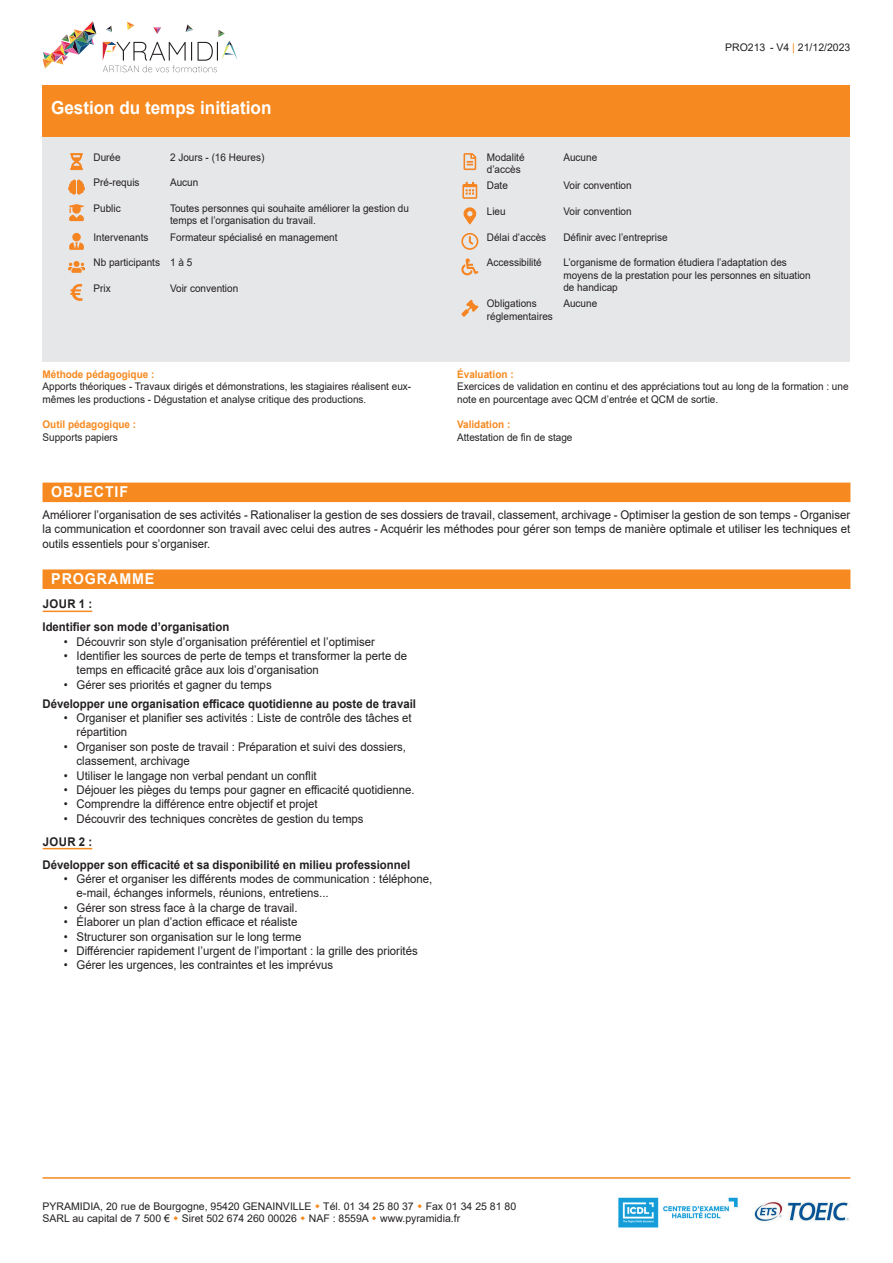
<style>
.page{position:relative;width:893px;height:1263px;background:#fff}
.page>*{position:absolute;margin:0;border:0;box-sizing:border-box;transform-origin:0 0}
.t1{font:700 18px "Arial";color:#fff;scale:.95 1}
.t2{font:700 15px "Arial";letter-spacing:.065em;color:#fff;scale:.95 1}
.t3{font:12px/14.4px "Arial";color:#231f20;scale:.95 1}
.t4{font:700 12px/23px "Arial";color:#231f20;scale:.95 1}
.t5{font:10.5px/12.6px "Arial";color:#231f20;scale:.95 1}
.t6{font:10.5px/12.6px "Arial";color:#231f20}
.t7{font:700 10.5px "Arial";color:#f6891f;scale:.95 1}
.s1{color:#f6891f}
</style>
<div class="page">
<hr style="left:43px;top:1177px;width:807px;height:2px;background:#f6891f">
<div style="left:43px;top:483px;width:807px;height:19px;background:#f6891f"></div>
<div style="left:43px;top:569px;width:807px;height:20px;background:#f6891f"></div>
<div style="left:43px;top:136px;width:807px;height:225px;background:#e6e7e9"></div>
<img style="left:618px;top:1197px;width:120px;height:31px">
<img style="left:754px;top:1202px;width:95px;height:20px">
<svg style="left:43px;top:21px;width:53px;height:48px"></svg>
<svg style="left:103px;top:22px;width:135px;height:50px"></svg>
<div style="left:43px;top:85px;width:807px;height:51px;background:#f6891f"></div>
<hr style="left:43px;top:611px;width:49px;height:1px;background:#f6891f">
<hr style="left:43px;top:848px;width:49px;height:1px;background:#f6891f">
<svg style="left:70px;top:153px;width:13px;height:17px"></svg>
<svg style="left:68px;top:180px;width:17px;height:15px"></svg>
<svg style="left:69px;top:204px;width:15px;height:17px"></svg>
<svg style="left:69px;top:233px;width:15px;height:17px"></svg>
<svg style="left:68px;top:261px;width:17px;height:12px"></svg>
<svg style="left:70px;top:284px;width:13px;height:17px"></svg>
<svg style="left:463px;top:153px;width:13px;height:17px"></svg>
<svg style="left:462px;top:182px;width:15px;height:17px"></svg>
<svg style="left:463px;top:207px;width:13px;height:17px"></svg>
<svg style="left:461px;top:233px;width:17px;height:17px"></svg>
<svg style="left:461px;top:258px;width:17px;height:17px"></svg>
<svg style="left:461px;top:300px;width:17px;height:17px"></svg>
<h1 class="t1" style="left:51px;top:95px;width:234px">Gestion du temps initiation</h1>
<p class="t5" style="left:94px;top:151px;width:30px">Durée</p>
<p class="t5" style="left:170px;top:151px;width:101px">2 Jours - (16 Heures)</p>
<p class="t5" style="left:94px;top:176px;width:50px">Pré-requis</p>
<p class="t5" style="left:170px;top:176px;width:31px">Aucun</p>
<p class="t5" style="left:94px;top:202px;width:30px">Public</p>
<p class="t5" style="left:170px;top:202px;width:253px">Toutes personnes qui souhaite améliorer la gestion du temps et l’organisation du travail.</p>
<p class="t5" style="left:94px;top:230px;width:59px">Intervenants</p>
<p class="t5" style="left:170px;top:230px;width:178px">Formateur spécialisé en management</p>
<p class="t5" style="left:94px;top:256px;width:105px">Nb participants 1 à 5</p>
<p class="t5" style="left:94px;top:281px;width:20px">Prix</p>
<p class="t5" style="left:170px;top:281px;width:73px">Voir convention</p>
<p class="t7" style="left:43px;top:366px;width:119px">Méthode pédagogique :</p>
<p class="t5" style="left:43px;top:380px;width:390px">Apports théoriques - Travaux dirigés et démonstrations, les stagiaires réalisent eux&shy;mêmes les productions - Dégustation et analyse critique des productions.</p>
<p class="t7" style="left:43px;top:417px;width:100px">Outil pédagogique :</p>
<p class="t5" style="left:43px;top:431px;width:81px">Supports papiers</p>
<p class="t2" style="left:51px;top:481px;width:83px">OBJECTIF</p>
<p class="t6" style="left:725px;top:41px;width:127px">PRO213 - V4 <span class="s1">|</span> 21/12/2023</p>
<p class="t5" style="left:487px;top:151px;width:41px">Modalité d’accès</p>
<p class="t5" style="left:563px;top:151px;width:37px">Aucune</p>
<p class="t5" style="left:487px;top:179px;width:24px">Date</p>
<p class="t5" style="left:563px;top:179px;width:73px">Voir convention</p>
<p class="t5" style="left:487px;top:205px;width:21px">Lieu</p>
<p class="t5" style="left:563px;top:205px;width:73px">Voir convention</p>
<p class="t5" style="left:487px;top:230px;width:64px">Délai d’accès</p>
<p class="t5" style="left:563px;top:230px;width:111px">Définir avec l’entreprise</p>
<p class="t5" style="left:487px;top:256px;width:59px">Accessibilité</p>
<p class="t5" style="left:563px;top:256px;width:262px">L’organisme de formation étudiera l’adaptation des moyens de la prestation pour les personnes en situation de handicap</p>
<p class="t5" style="left:487px;top:297px;width:71px">Obligations réglementaires</p>
<p class="t5" style="left:563px;top:297px;width:37px">Aucune</p>
<p class="t7" style="left:457px;top:366px;width:61px">Évaluation :</p>
<p class="t5" style="left:457px;top:380px;width:414px">Exercices de validation en continu et des appréciations tout au long de la formation : une note en pourcentage avec QCM d’entrée et QCM de sortie.</p>
<p class="t7" style="left:457px;top:417px;width:58px">Validation :</p>
<p class="t5" style="left:457px;top:431px;width:123px">Attestation de fin de stage</p>
<p class="t3" style="left:43px;top:507px;width:852px;text-align:justify">Améliorer l’organisation de ses activités - Rationaliser la gestion de ses dossiers de travail, classement, archivage - Optimiser la gestion de son temps - Organiser la communication et coordonner son travail avec celui des autres - Acquérir les méthodes pour gérer son temps de manière optimale et utiliser les techniques et outils essentiels pour s’organiser.</p>
<p class="t2" style="left:51px;top:568px;width:110px">PROGRAMME</p>
<p class="t4" style="left:43px;top:593px;width:198px">JOUR 1 :<br>Identifier son mode d’organisation</p>
<p class="t3" style="left:64px;top:634px;width:329px">• Découvrir son style d’organisation préférentiel et l’optimiser</p>
<p class="t3" style="left:77px;top:648px;width:350px;text-indent:-13px">• Identifier les sources de perte de temps et transformer la perte de temps en efficacité grâce aux lois d’organisation</p>
<p class="t3" style="left:64px;top:677px;width:220px">• Gérer ses priorités et gagner du temps</p>
<p class="t4" style="left:43px;top:692px;width:395px">Développer une organisation efficace quotidienne au poste de travail</p>
<p class="t3" style="left:77px;top:710px;width:354px;text-indent:-13px">• Organiser et planifier ses activités : Liste de contrôle des tâches et répartition</p>
<p class="t3" style="left:77px;top:739px;width:348px;text-indent:-13px">• Organiser son poste de travail : Préparation et suivi des dossiers, classement, archivage</p>
<p class="t3" style="left:64px;top:768px;width:268px">• Utiliser le langage non verbal pendant un conflit</p>
<p class="t3" style="left:64px;top:782px;width:371px">• Déjouer les pièges du temps pour gagner en efficacité quotidienne.</p>
<p class="t3" style="left:64px;top:797px;width:269px">• Comprendre la différence entre objectif et projet</p>
<p class="t3" style="left:64px;top:811px;width:317px">• Découvrir des techniques concrètes de gestion du temps</p>
<p class="t4" style="left:43px;top:830px;width:389px">JOUR 2 :<br>Développer son efficacité et sa disponibilité en milieu professionnel</p>
<p class="t3" style="left:77px;top:871px;width:376px;text-indent:-13px">• Gérer et organiser les différents modes de communication : téléphone, e-mail, échanges informels, réunions, entretiens...</p>
<p class="t3" style="left:64px;top:900px;width:248px">• Gérer son stress face à la charge de travail.</p>
<p class="t3" style="left:64px;top:915px;width:247px">• Élaborer un plan d’action efficace et réaliste</p>
<p class="t3" style="left:64px;top:929px;width:252px">• Structurer son organisation sur le long terme</p>
<p class="t3" style="left:64px;top:943px;width:374px">• Différencier rapidement l’urgent de l’important : la grille des priorités</p>
<p class="t3" style="left:64px;top:958px;width:285px">• Gérer les urgences, les contraintes et les imprévus</p>
<p class="t6" style="left:43px;top:1200px;width:475px">PYRAMIDIA, 20 rue de Bourgogne, 95420 GENAINVILLE Tél. 01 34 25 80 37 Fax 01 34 25 81 80<br>SARL au capital de 7 500 € Siret 502 674 260 00026 NAF : 8559A www.pyramidia.fr</p>
</div>
